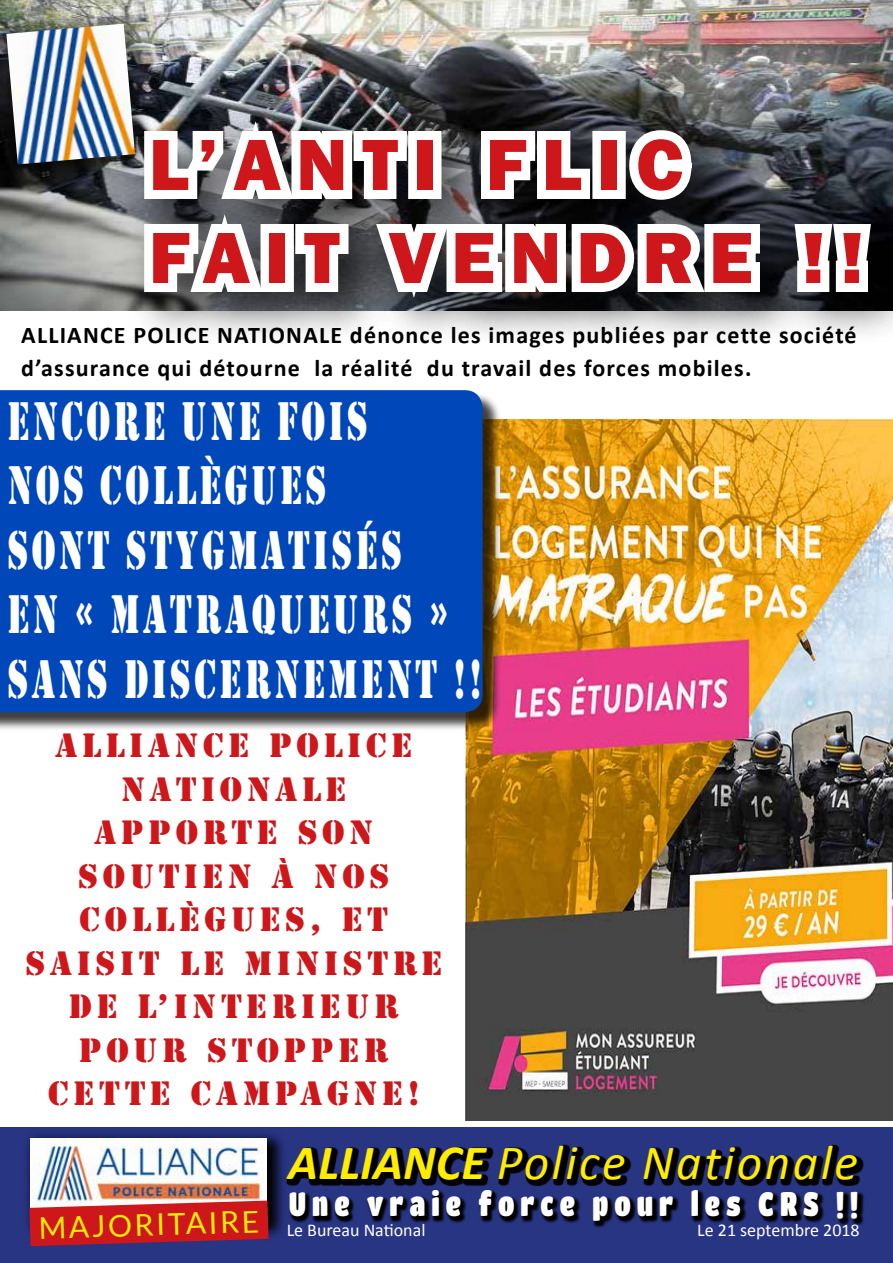
<style>
.page{position:relative;width:893px;height:1263px;background:#fff}
.page>*{position:absolute;margin:0;border:0;box-sizing:border-box;transform-origin:0 0}
.t1{font:800 75px/93px "Franklin Gothic";letter-spacing:.2em;color:#cd171a}
.t2{font:56.25px/64.5px "Stencil";letter-spacing:.09em;color:#fff;scale:.67 1}
.t3{font:italic 49.5px "Calibri";letter-spacing:.05em;color:#ffed00}
.t4{font:33.3px "Titan One";letter-spacing:.25em;color:#fff;scale:.72 1}
.t5{font:31.5px/43.5px "Stencil Std";letter-spacing:.15em;color:#cd171a;text-align:center}
.t6{font:30px "Lato";color:#ffed00}
.t7{font:700 24px/33px "Calibri";letter-spacing:.05em;color:#000}
.t8{font:18px "Calibri";color:#fff}
.s1{font-weight:700}
</style>
<div class="page">
<img style="left:466px;top:420px;width:427px;height:700px">
<div style="left:0;top:392px;width:501px;height:339px;background:#000;opacity:.75"></div>
<div style="left:0;top:390px;width:483px;height:322px;background:#0047ba"></div>
<img style="left:0;top:0;width:893px;height:310px">
<div style="left:0;top:8px;width:155px;height:177px;background:#000;opacity:.75"></div>
<img style="left:6px;top:24px;width:129px;height:140px">
<div style="left:0;top:1128px;width:893px;height:135px;background:#283583"></div>
<svg style="left:26px;top:1133px;width:258px;height:104px"></svg>
<img style="left:31px;top:1138px;width:236px;height:62px">
<svg style="left:29px;top:1200px;width:240px;height:46px;background:#c32d36"></svg>
<svg style="left:286px;top:1144px;width:578px;height:42px;fill:#020308"></svg>
<svg style="left:289px;top:1190px;width:575px;height:38px"></svg>
<div style="left:123px;top:108px;width:770px;height:238px;background:#000;opacity:.75"></div>
<svg style="left:457px;top:332px;width:135px;height:80px"></svg>
<img style="left:135px;top:0;width:634px;height:332px">
<svg style="left:785px;top:213px;width:96px;height:88px"></svg>
<h1 class="t1" style="left:149px;top:118px;width:716px">L’ANTI FLIC<br>FAIT VENDRE !!</h1>
<p class="t7" style="left:21px;top:318px;width:837px">ALLIANCE POLICE NATIONALE dénonce les images publiées par cette société d’assurance qui détourne la réalité du travail des forces mobiles.</p>
<h2 class="t2" style="left:7px;top:390px;width:710px">ENCORE UNE FOIS<br>NOS COLLÈGUES<br>SONT STYGMATISÉS<br>EN « MATRAQUEURS »<br>SANS DISCERNEMENT !!</h2>
<h3 class="t5" style="left:26px;top:724px;width:418px">ALLIANCE POLICE<br>NATIONALE<br>APPORTE SON<br>SOUTIEN À NOS<br>COLLÈGUES, ET<br>SAISIT LE MINISTRE<br>DE L’INTERIEUR<br>POUR STOPPER<br>CETTE CAMPAGNE!</h3>
<p class="t6" style="left:38px;top:1212px;width:222px;rotate:-2deg">MAJORITAIRE</p>
<h3 class="t3" style="left:288px;top:1129px;width:571px"><span class="s1">ALLIANCE</span> Police Nationale</h3>
<h3 class="t4" style="left:289px;top:1184px;width:792px">Une vraie force pour les CRS !!</h3>
<p class="t8" style="left:287px;top:1218px;width:140px">Le Bureau National</p>
<p class="t8" style="left:697px;top:1218px;width:164px">Le 21 septembre 2018</p>
</div>
